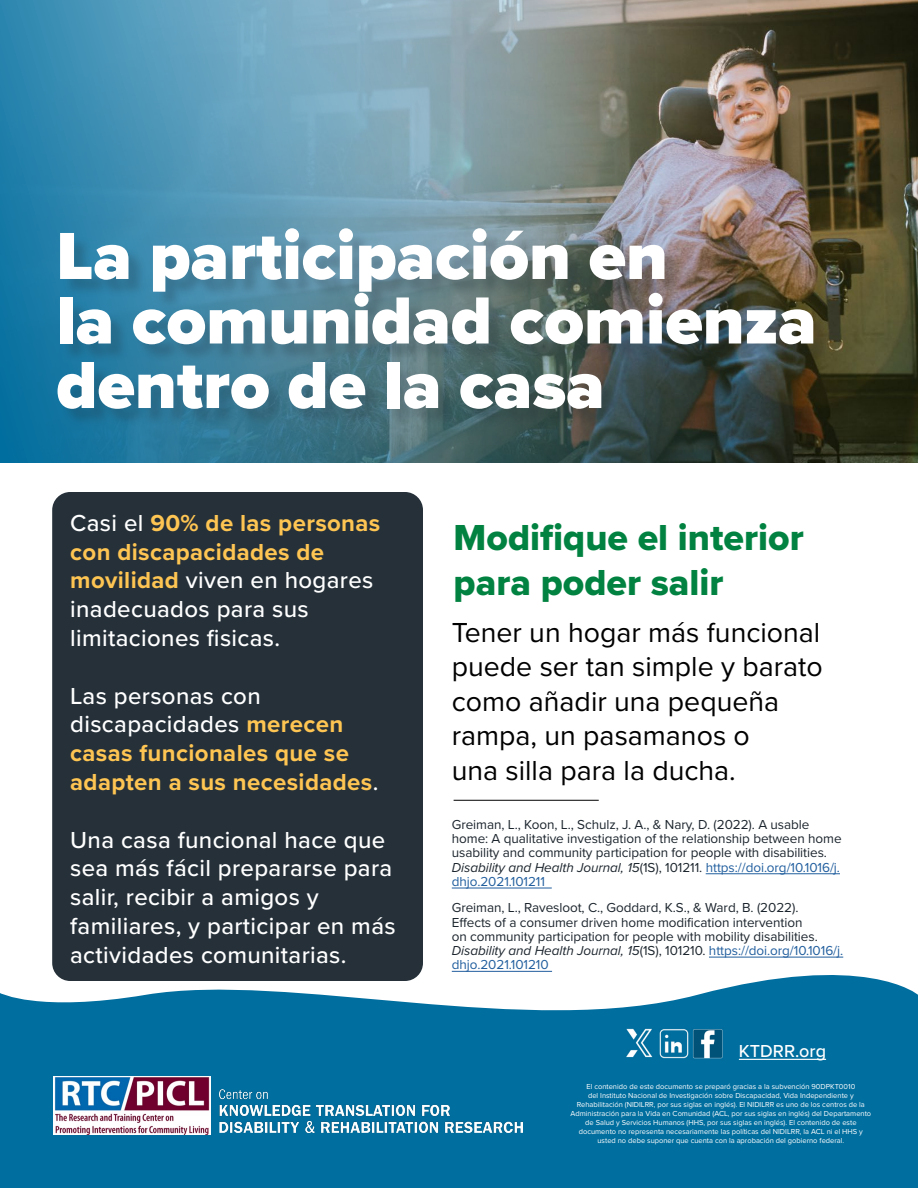
<style>
.page{position:relative;width:918px;height:1188px;background:#fff}
.page>*{position:absolute;margin:0;border:0;box-sizing:border-box;transform-origin:0 0}
.t1{font:900 69px/64.5px "Proxima Nova";color:#fff}
.t2{font:37.5px/45px "Proxima Nova Extrabld";color:#028241}
.t3{font:28.5px/34.5px "Proxima Nova";color:#000}
.t4{font:500 24px/28.8px "Proxima Nova";letter-spacing:.015em;color:#fff}
.t5{font:700 24px/28.8px "Proxima Nova";letter-spacing:.015em;color:#fec553}
.t6{font:500 18px "Proxima Nova";color:#fff}
.t7{font:13.5px/14.2px "Proxima Nova";letter-spacing:-.005em;color:#1c252d}
.t8{font:7.5px/9px "Proxima Nova";color:#fff;text-align:center}
.s1{font-weight:700;color:#fec553}
.s2{font-weight:500;color:#fff}
.s3{font-style:italic}
.s4{color:#215e9e}
</style>
<div class="page">
<svg style="left:0;top:956px;width:918px;height:91px;fill:#006e9f"></svg>
<div style="left:0;top:1047px;width:918px;height:141px;background:#006e9f"></div>
<hr style="left:454px;top:800px;width:145px;height:1px;background:#000">
<hr style="left:706px;top:873px;width:134px;height:1px;background:#215e9e">
<hr style="left:452px;top:888px;width:100px;height:1px;background:#215e9e">
<hr style="left:709px;top:957px;width:134px;height:1px;background:#215e9e">
<hr style="left:452px;top:971px;width:100px;height:1px;background:#215e9e">
<img style="left:0;top:0;width:918px;height:463px">
<div style="left:60px;top:231px;width:772px;height:197px;background:#1c252d;opacity:.22"></div>
<div style="left:52px;top:492px;width:371px;height:489px;background:#253039;border-radius:18px"></div>
<img style="left:220px;top:1089px;width:302px;height:44px">
<img style="left:53px;top:1077px;width:158px;height:58px">
<hr style="left:739px;top:1059px;width:87px;height:1px;background:#fff">
<img style="left:626px;top:1027px;width:28px;height:31px">
<img style="left:658px;top:1029px;width:31px;height:30px">
<img style="left:692px;top:1028px;width:33px;height:31px">
<h1 class="t1" style="left:56px;top:223px;width:762px">La participación en<br>la comunidad comienza dentro de la casa</h1>
<p class="t4" style="left:70px;top:508px;width:312px">Casi el <span class="s1">90% de las personas con discapacidades de movilidad</span> viven en hogares inadecuados para sus limitaciones fsicas.</p>
<p class="t5" style="left:70px;top:681px;width:310px"><span class="s2">Las personas con discapacidades</span> merecen casas funcionales que se adapten a sus necesidades<span class="s2">.</span></p>
<p class="t4" style="left:70px;top:824px;width:327px">Una casa funcional hace que sea más fácil prepararse para salir, recibir a amigos y familiares, y participar en más actividades comunitarias.</p>
<h2 class="t2" style="left:454px;top:515px;width:352px">Modifque el interior para poder salir</h2>
<p class="t3" style="left:452px;top:614px;width:373px">Tener un hogar más funcional puede ser tan simple y barato como añadir una pequeña rampa, un pasamanos o<br>una silla para la ducha.</p>
<p class="t7" style="left:452px;top:817px;width:391px">Greiman, L., Koon, L., Schulz, J. A., &amp; Nary, D. (2022). A usable home: A qualitative investigation of the relationship between home usability and community participation for people with disabilities.<br><span class="s3">Disability and Health Journal, 15</span>(1S), 101211. <span class="s4">https://doi.org/10.1016/j. dhjo.2021.101211</span></p>
<p class="t7" style="left:452px;top:900px;width:393px">Greiman, L., Ravesloot, C., Goddard, K.S., &amp; Ward, B. (2022).<br>Effects of a consumer driven home modification intervention<br>on community participation for people with mobility disabilities.<br><span class="s3">Disability and Health Journal, 15</span>(1S), 101210. <span class="s4">https://doi.org/10.1016/j. dhjo.2021.101210</span></p>
<p class="t6" style="left:739px;top:1037px;width:89px">KTDRR.org</p>
<p class="t8" style="left:587px;top:1081px;width:270px;text-align:left">El contenido de este documento se preparó gracias a la subvención 90DPKT0010 del Instituto Nacional de Investigación sobre Discapacidad, Vida Independiente y</p>
<p class="t8" style="left:571px;top:1099px;width:302px">Rehabilitación (NIDILRR, por sus siglas en inglés). El NIDILRR es uno de los centros de la Administración para la Vida en Comunidad (ACL, por sus siglas en inglés) del Departamento de Salud y Servicios Humanos (HHS, por sus siglas en inglés). El contenido de este documento no representa necesariamente las políticas del NIDILRR, la ACL ni el HHS y usted no debe suponer que cuenta con la aprobación del gobierno federal.</p>
</div>
